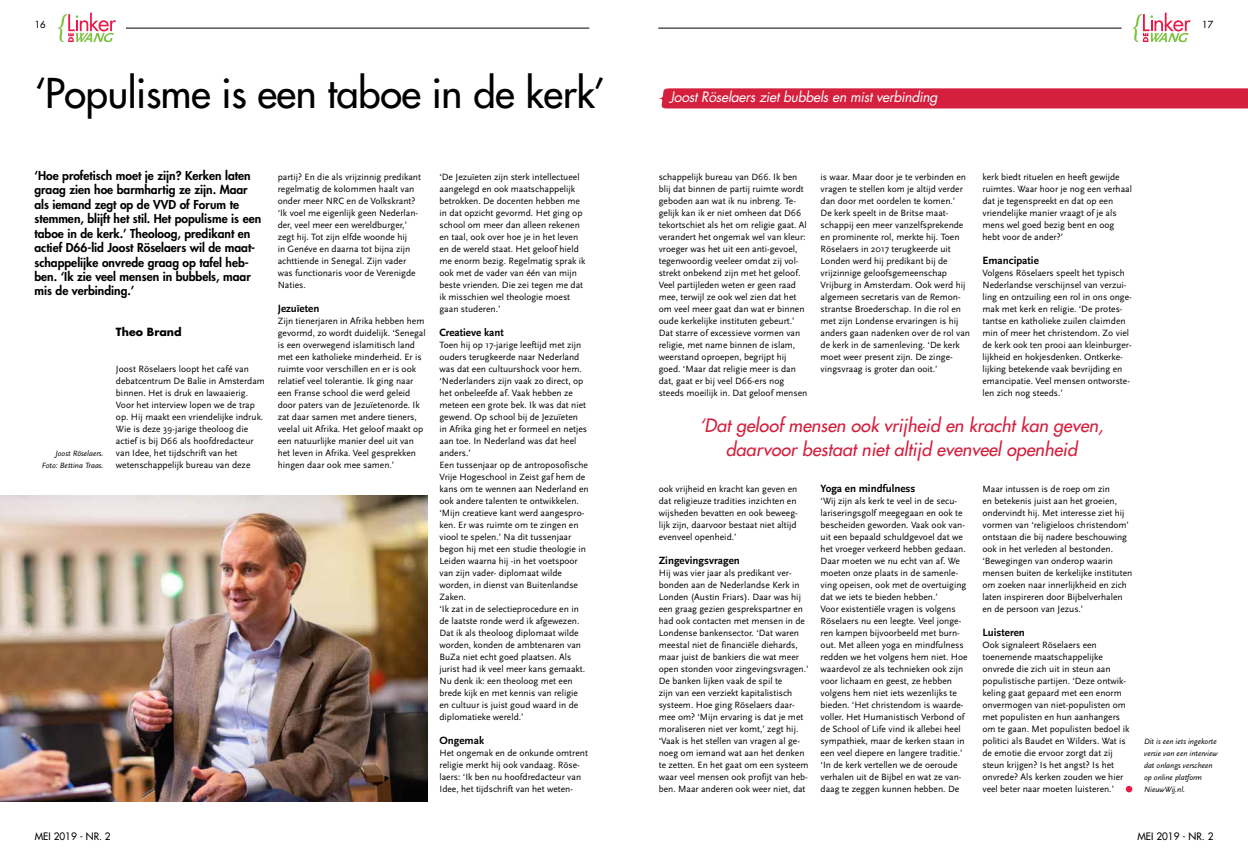
<style>
.page{position:relative;width:1248px;height:865px;background:#fff}
.page>*{position:absolute;margin:0;border:0;box-sizing:border-box;transform-origin:0 0}
.t1{font:500 40px "Futura Std";letter-spacing:-.01em;color:#000}
.t2{font:italic 500 18px/24px "Futura Std";color:#d41f3d;text-align:center}
.t3{font:italic 14px "Futura Std";letter-spacing:-.025em;color:#fff}
.t4{font:800 12px/14.4px "Futura Std";color:#000}
.t5{font:700 11px "Scala Sans";color:#000}
.t6{font:700 11px "Futura Std";color:#000}
.t7{font:500 10px "Futura Std";color:#000}
.t8{font:9.5px/12px "Scala Sans";color:#000}
.t9{font:500 9.5px "Futura Std";color:#000}
.t10{font:italic 8px/12px "Scala Sans";color:#000}
</style>
<div class="page">
<svg style="left:58px;top:13px;width:58px;height:29px"></svg>
<hr style="left:126px;top:28px;width:463px;height:1px;background:#000">
<svg style="left:1132px;top:13px;width:58px;height:29px"></svg>
<hr style="left:658px;top:28px;width:463px;height:1px;background:#000">
<div style="left:659px;top:88px;width:588px;height:20px;background:#d41f3d"></div>
<svg style="left:1125px;top:785px;width:7px;height:7px"></svg>
<img style="left:0;top:495px;width:427px;height:306px">
<p class="t9" style="left:35px;top:19px;width:12px">16</p>
<p class="t9" style="left:1202px;top:19px;width:12px">17</p>
<h1 class="t1" style="left:34px;top:68px;width:572px">‘Populisme is een taboe in de kerk’</h1>
<p class="t4" style="left:34px;top:168px;width:228px">‘Hoe profetisch moet je zijn? Kerken laten graag zien hoe barmhartig ze zijn. Maar als iemand zegt op de VVD of Forum te stemmen, blijft het stil. Het populisme is een taboe in de kerk.’ Theoloog, predikant en actief D66-lid Joost Röselaers wil de maat&shy;schappelijke onvrede graag op tafel heb&shy;ben. ‘Ik zie veel mensen in bubbels, maar mis de verbinding.’</p>
<p class="t10" style="left:42px;top:448px;width:63px;text-align:right">Joost Röselaers.<br>Foto: Bettina Traas.</p>
<p class="t6" style="left:116px;top:325px;width:67px">Theo Brand</p>
<p class="t8" style="left:116px;top:363px;width:150px">Joost Röselaers loopt het café van debatcentrum De Balie in Amsterdam binnen. Het is druk en lawaaierig.<br>Voor het interview lopen we de trap op. Hij maakt een vriendelijke indruk.<br>Wie is deze 39-jarige theoloog die actief is bij D66 als hoofdredacteur van Idee, het tijdschrift van het wetenschappelijk bureau van deze</p>
<p class="t8" style="left:278px;top:171px;width:145px">partij? En die als vrijzinnig predikant regelmatig de kolommen haalt van onder meer NRC en de Volkskrant? ‘Ik voel me eigenlijk geen Nederlan&shy;der, veel meer een wereldburger,’ zegt hij. Tot zijn elfde woonde hij<br>in Genéve en daarna tot bijna zijn achttiende in Senegal. Zijn vader was functionaris voor de Verenigde<br>Naties.</p>
<p class="t5" style="left:278px;top:303px;width:43px">Jezuïeten</p>
<p class="t8" style="left:278px;top:315px;width:149px">Zijn tienerjaren in Afrika hebben hem gevormd, zo wordt duidelijk. ‘Senegal is een overwegend islamitisch land met een katholieke minderheid. Er is ruimte voor verschillen en er is ook relatief veel tolerantie. Ik ging naar een Franse school die werd geleid door paters van de Jezuïetenorde. Ik zat daar samen met andere tieners, veelal uit Afrika. Het geloof maakt op een natuurlijke manier deel uit van het leven in Afrika. Veel gesprekken hingen daar ook mee samen.’</p>
<p class="t8" style="left:439px;top:171px;width:148px">‘De Jezuïeten zijn sterk intellectueel aangelegd en ook maatschappelijk betrokken. De docenten hebben me in dat opzicht gevormd. Het ging op school om meer dan alleen rekenen en taal, ook over hoe je in het leven en de wereld staat. Het geloof hield me enorm bezig. Regelmatig sprak ik ook met de vader van één van mijn beste vrienden. Die zei tegen me dat ik misschien wel theologie moest gaan studeren.’</p>
<p class="t5" style="left:439px;top:327px;width:66px">Creatieve kant</p>
<p class="t8" style="left:439px;top:339px;width:151px">Toen hij op 17-jarige leeftijd met zijn ouders terugkeerde naar Nederland was dat een cultuurshock voor hem. ‘Nederlanders zijn vaak zo direct, op het onbeleefde af. Vaak hebben ze meteen een grote bek. Ik was dat niet gewend. Op school bij de Jezuïeten<br>in Afrika ging het er formeel en netjes aan toe. In Nederland was dat heel anders.’<br>Een tussenjaar op de antroposofische Vrije Hogeschool in Zeist gaf hem de kans om te wennen aan Nederland en ook andere talenten te ontwikkelen. ‘Mijn creatieve kant werd aangespro&shy;ken. Er was ruimte om te zingen en viool te spelen.’ Na dit tussenjaar begon hij met een studie theologie in Leiden waarna hij -in het voetspoor van zijn vader- diplomaat wilde worden, in dienst van Buitenlandse Zaken.<br>‘Ik zat in de selectieprocedure en in de laatste ronde werd ik afgewezen.<br>Dat ik als theoloog diplomaat wilde worden, konden de ambtenaren van BuZa niet echt goed plaatsen. Als jurist had ik veel meer kans gemaakt.<br>Nu denk ik: een theoloog met een brede kijk en met kennis van religie en cultuur is juist goud waard in de diplomatieke wereld.’</p>
<p class="t5" style="left:439px;top:735px;width:46px">Ongemak</p>
<p class="t8" style="left:439px;top:747px;width:150px">Het ongemak en de onkunde omtrent religie merkt hij ook vandaag. Röse&shy;laers: ‘Ik ben nu hoofdredacteur van Idee, het tijdschrift van het weten-</p>
<h3 class="t3" style="left:669px;top:88px;width:269px">Joost Röselaers ziet bubbels en mist verbinding</h3>
<p class="t8" style="left:658px;top:171px;width:150px">schappelijk bureau van D66. Ik ben blij dat binnen de partij ruimte wordt geboden aan wat ik nu inbreng. Te&shy;gelijk kan ik er niet omheen dat D66 tekortschiet als het om religie gaat. Al verandert het ongemak wel van kleur: vroeger was het uit een anti-gevoel, tegenwoordig veeleer omdat zij vol&shy;strekt onbekend zijn met het geloof.<br>Veel partijleden weten er geen raad mee, terwijl ze ook wel zien dat het om veel meer gaat dan wat er binnen oude kerkelijke instituten gebeurt.’ Dat starre of excessieve vormen van religie, met name binnen de islam, weerstand oproepen, begrijpt hij goed. ‘Maar dat religie meer is dan dat, gaat er bij veel D66-ers nog steeds moeilijk in. Dat geloof mensen</p>
<p class="t8" style="left:820px;top:171px;width:151px">is waar. Maar door je te verbinden en vragen te stellen kom je altijd verder dan door met oordelen te komen.’<br>De kerk speelt in de Britse maat&shy;schappij een meer vanzelfsprekende en prominente rol, merkte hij. Toen Röselaers in 2017 terugkeerde uit Londen werd hij predikant bij de vrijzinnige geloofsgemeenschap Vrijburg in Amsterdam. Ook werd hij algemeen secretaris van de Remon&shy;strantse Broederschap. In die rol en met zijn Londense ervaringen is hij anders gaan nadenken over de rol van de kerk in de samenleving. ‘De kerk moet weer present zijn. De zinge&shy;vingsvraag is groter dan ooit.’</p>
<p class="t8" style="left:982px;top:171px;width:151px">kerk biedt rituelen en heeft gewijde ruimtes. Waar hoor je nog een verhaal dat je tegenspreekt en dat op een vriendelijke manier vraagt of je als mens wel goed bezig bent en oog hebt voor de ander?’</p>
<p class="t5" style="left:982px;top:255px;width:58px">Emancipatie</p>
<p class="t8" style="left:982px;top:267px;width:151px">Volgens Röselaers speelt het typisch Nederlandse verschijnsel van verzui&shy;ling en ontzuiling een rol in ons onge&shy;mak met kerk en religie. ‘De protes&shy;tantse en katholieke zuilen claimden min of meer het christendom. Zo viel de kerk ook ten prooi aan kleinburger&shy;lijkheid en hokjesdenken. Ontkerke&shy;lijking betekende vaak bevrijding en emancipatie. Veel mensen ontworste&shy;len zich nog steeds.’</p>
<h2 class="t2" style="left:699px;top:414px;width:405px">‘Dat geloof mensen ook vrijheid en kracht kan geven, daarvoor bestaat niet altijd evenveel openheid</h2>
<p class="t8" style="left:658px;top:483px;width:141px">ook vrijheid en kracht kan geven en dat religieuze tradities inzichten en wijsheden bevatten en ook beweeg&shy;lijk zijn, daarvoor bestaat niet altijd evenveel openheid.’</p>
<p class="t5" style="left:658px;top:555px;width:83px">Zingevingsvragen</p>
<p class="t8" style="left:658px;top:567px;width:151px">Hij was vier jaar als predikant ver&shy;bonden aan de Nederlandse Kerk in Londen (Austin Friars). Daar was hij een graag gezien gesprekspartner en had ook contacten met mensen in de Londense bankensector. ‘Dat waren meestal niet de financiële diehards, maar juist de bankiers die wat meer open stonden voor zingevingsvragen.’ De banken lijken vaak de spil te<br>zijn van een verziekt kapitalistisch systeem. Hoe ging Röselaers daar&shy;mee om? ‘Mijn ervaring is dat je met moraliseren niet ver komt,’ zegt hij. ‘Vaak is het stellen van vragen al ge&shy;noeg om iemand wat aan het denken te zetten. En het gaat om een systeem waar veel mensen ook profijt van heb&shy;ben. Maar anderen ook weer niet, dat</p>
<p class="t5" style="left:820px;top:483px;width:96px">Yoga en mindfulness</p>
<p class="t8" style="left:820px;top:495px;width:149px">‘Wij zijn als kerk te veel in de secu&shy;lariseringsgolf meegegaan en ook te bescheiden geworden. Vaak ook van&shy;uit een bepaald schuldgevoel dat we het vroeger verkeerd hebben gedaan.<br>Daar moeten we nu echt van af. We moeten onze plaats in de samenle&shy;ving opeisen, ook met de overtuiging dat we iets te bieden hebben.’<br>Voor existentiële vragen is volgens Röselaers nu een leegte. Veel jonge&shy;ren kampen bijvoorbeeld met burn&shy;out. Met alleen yoga en mindfulness redden we het volgens hem niet. Hoe waardevol ze als technieken ook zijn voor lichaam en geest, ze hebben volgens hem niet iets wezenlijks te bieden. ‘Het christendom is waarde&shy;voller. Het Humanistisch Verbond of de School of Life vind ik allebei heel sympathiek, maar de kerken staan in een veel diepere en langere traditie.’ ‘In de kerk vertellen we de oeroude verhalen uit de Bijbel en wat ze van&shy;daag te zeggen kunnen hebben. De</p>
<p class="t8" style="left:982px;top:483px;width:151px">Maar intussen is de roep om zin<br>en betekenis juist aan het groeien, ondervindt hij. Met interesse ziet hij vormen van ‘religieloos christendom’ ontstaan die bij nadere beschouwing ook in het verleden al bestonden. ‘Bewegingen van onderop waarin mensen buiten de kerkelijke instituten om zoeken naar innerlijkheid en zich laten inspireren door Bijbelverhalen en de persoon van Jezus.’</p>
<p class="t5" style="left:982px;top:627px;width:44px">Luisteren</p>
<p class="t8" style="left:982px;top:639px;width:148px">Ook signaleert Röselaers een toenemende maatschappelijke onvrede die zich uit in steun aan populistische partijen. ‘Deze ontwik&shy;keling gaat gepaard met een enorm onvermogen van niet-populisten om met populisten en hun aanhangers om te gaan. Met populisten bedoel ik politici als Baudet en Wilders. Wat is de emotie die ervoor zorgt dat zij steun krijgen? Is het angst? Is het onvrede? Als kerken zouden we hier veel beter naar moeten luisteren.’</p>
<p class="t10" style="left:1143px;top:736px;width:75px">Dit is een iets ingekorte versie van een interview dat onlangs verscheen op online platform<br>NieuwWij.nl.</p>
<p class="t7" style="left:35px;top:830px;width:77px">MEI 2019 - NR. 2</p>
<p class="t7" style="left:1137px;top:830px;width:77px">MEI 2019 - NR. 2</p>
</div>
